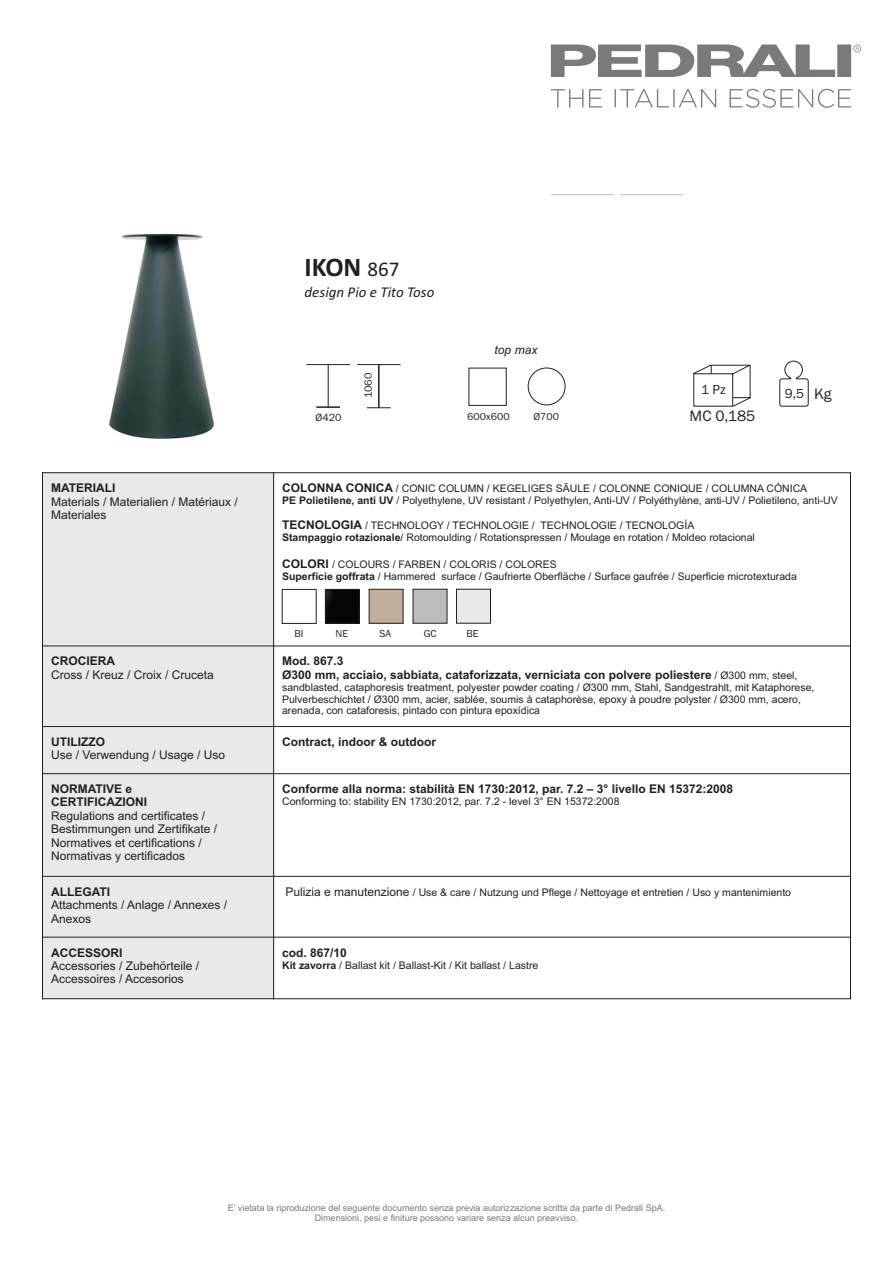
<style>
.page{position:relative;width:893px;height:1263px;background:#fff}
.page>*{position:absolute;margin:0;border:0;box-sizing:border-box;transform-origin:0 0}
.t1{font:700 27px "Calibri";color:#231f20}
.t2{font:15.6px "Franklin Gothic";color:#231f20}
.t3{font:italic 15px "Calibri";color:#231f20}
.t4{font:13.5px "Franklin Gothic";color:#231f20}
.t5{font:12px/13.4px "Arial";color:#231f20}
.t6{font:700 12px/13.4px "Arial";color:#231f20}
.t7{font:italic 12px "Arial";color:#231f20}
.t8{font:10.65px "Franklin Gothic";color:#231f20}
.t9{font:10.5px/12px "Arial";color:#231f20}
.t10{font:10.5px "Franklin Gothic";color:#231f20}
.t11{font:9px/10.1px "Arial";color:#7b7979;text-align:center}
.s1{font-weight:400;font-size:21px}
.s2{font-size:15.6px}
.s3{font-weight:700;font-size:12px}
.s4{font-weight:700}
.s5{font-weight:400;font-size:10.5px}
.s6{font-size:12px}
</style>
<div class="page">
<div style="left:43px;top:473px;width:231px;height:173px;background:#e9e9e9"></div>
<div style="left:43px;top:646px;width:231px;height:80px;background:#e9e9e9"></div>
<div style="left:43px;top:726px;width:231px;height:48px;background:#e9e9e9"></div>
<div style="left:43px;top:774px;width:231px;height:102px;background:#e9e9e9"></div>
<div style="left:43px;top:876px;width:231px;height:61px;background:#e9e9e9"></div>
<div style="left:43px;top:937px;width:231px;height:62px;background:#e9e9e9"></div>
<hr style="left:42px;top:472px;width:1px;height:527px;background:#231f20">
<hr style="left:273px;top:472px;width:1px;height:527px;background:#231f20">
<hr style="left:850px;top:472px;width:1px;height:527px;background:#231f20">
<hr style="left:42px;top:998px;width:809px;height:1px;background:#231f20">
<hr style="left:42px;top:937px;width:809px;height:1px;background:#231f20">
<hr style="left:42px;top:876px;width:809px;height:1px;background:#231f20">
<hr style="left:42px;top:773px;width:809px;height:1px;background:#231f20">
<hr style="left:42px;top:726px;width:809px;height:1px;background:#231f20">
<hr style="left:42px;top:645px;width:809px;height:1px;background:#231f20">
<hr style="left:42px;top:472px;width:809px;height:1px;background:#231f20">
<hr style="left:378px;top:365px;width:2px;height:43px;background:#231f20">
<hr style="left:357px;top:364px;width:44px;height:1px;background:#231f20">
<svg style="left:367px;top:407px;width:24px;height:1px"></svg>
<hr style="left:328px;top:365px;width:1px;height:43px;background:#231f20">
<hr style="left:306px;top:364px;width:44px;height:1px;background:#231f20">
<hr style="left:316px;top:406px;width:24px;height:2px;background:#231f20">
<svg style="left:779px;top:360px;width:30px;height:47px"></svg>
<div style="left:711px;top:365px;width:39px;height:33px;border:1px solid #231f20"></div>
<div style="left:693px;top:373px;width:40px;height:34px;background:#fff;border:1px solid #231f20"></div>
<svg style="left:731px;top:364px;width:20px;height:11px"></svg>
<svg style="left:693px;top:364px;width:19px;height:11px"></svg>
<svg style="left:732px;top:396px;width:19px;height:11px"></svg>
<div style="left:528px;top:368px;width:37px;height:37px;border:1px solid #231f20;border-radius:50%"></div>
<img style="left:109px;top:233px;width:106px;height:206px">
<hr style="left:551px;top:195px;width:62px;height:1px;background:#7b7979">
<hr style="left:620px;top:195px;width:63px;height:1px;background:#7b7979">
<svg style="left:551px;top:44px;width:310px;height:64px"></svg>
<div style="left:282px;top:589px;width:34px;height:35px;background:#fcfeff;border:1px solid #231f20"></div>
<img style="left:327px;top:591px;width:31px;height:31px">
<div style="left:325px;top:589px;width:35px;height:35px;border:1px solid #231f20"></div>
<div style="left:369px;top:589px;width:34px;height:34px;background:#c0ae9d"></div>
<div style="left:413px;top:589px;width:34px;height:34px;background:#bdbcbc"></div>
<div style="left:456px;top:589px;width:35px;height:34px;background:#e9e9e9;border:1px solid #231f20"></div>
<h1 class="t1" style="left:305px;top:256px;width:96px">IKON <span class="s1">867</span></h1>
<h3 class="t3" style="left:305px;top:286px;width:131px">design Pio e Tito Toso</h3>
<p class="t7" style="left:495px;top:345px;width:44px">top max</p>
<p class="t8" style="left:364px;top:398px;width:27px;rotate:-90deg">1060</p>
<p class="t4" style="left:701px;top:385px;width:26px">1 Pz</p>
<p class="t4" style="left:785px;top:389px;width:49px">9,5 <span class="s2">Kg</span></p>
<p class="t8" style="left:316px;top:414px;width:27px">Ø420</p>
<p class="t10" style="left:467px;top:413px;width:44px">600x600</p>
<p class="t10" style="left:533px;top:412px;width:27px">Ø700</p>
<h2 class="t2" style="left:690px;top:410px;width:67px">MC 0,185</h2>
<p class="t6" style="left:51px;top:482px;width:66px">MATERIALI</p>
<p class="t5" style="left:51px;top:496px;width:188px">Materials / Materialien / Matériaux /<br>Materiales</p>
<p class="t9" style="left:282px;top:483px;width:557px"><span class="s3">COLONNA CONICA</span> / CONIC COLUMN / KEGELIGES SÄULE / COLONNE CONIQUE / COLUMNA CÓNICA<br><span class="s4">PE Polietilene, anti UV</span> / Polyethylene, UV resistant / Polyethylen, Anti-UV / Polyéthylène, anti-UV / Polietileno, anti-UV</p>
<p class="t9" style="left:282px;top:520px;width:474px"><span class="s3">TECNOLOGIA</span> / TECHNOLOGY / TECHNOLOGIE / TECHNOLOGIE / TECNOLOGÍA<br><span class="s4">Stampaggio rotazionale</span>/ Rotomoulding / Rotationspressen / Moulage en rotation / Moldeo rotacional</p>
<p class="t9" style="left:282px;top:559px;width:516px"><span class="s3">COLORI</span> / COLOURS / FARBEN / COLORIS / COLORES<br><span class="s4">Superficie goffrata</span> / Hammered surface / Gaufrierte Oberfläche / Surface gaufrée / Superficie microtexturada</p>
<p class="t10" style="left:294px;top:629px;width:10px">BI</p>
<p class="t10" style="left:335px;top:629px;width:14px">NE</p>
<p class="t10" style="left:379px;top:629px;width:13px">SA</p>
<p class="t10" style="left:424px;top:629px;width:14px">GC</p>
<p class="t10" style="left:467px;top:629px;width:14px">BE</p>
<p class="t6" style="left:51px;top:655px;width:65px">CROCIERA</p>
<p class="t5" style="left:51px;top:669px;width:164px">Cross / Kreuz / Croix / Cruceta</p>
<p class="t6" style="left:282px;top:655px;width:517px">Mod. 867.3<br>Ø300 mm, acciaio, sabbiata, cataforizzata, verniciata con polvere poliestere <span class="s5">/ Ø300 mm, steel,</span></p>
<p class="t9" style="left:282px;top:682px;width:534px">sandblasted, cataphoresis treatment, polyester powder coating / Ø300 mm, Stahl, Sandgestrahlt, mit Kataphorese,<br>Pulverbeschichtet / Ø300 mm, acier, sablée, soumis à cataphorèse, epoxy à poudre polyster / Ø300 mm, acero, arenada, con cataforesis, pintado con pintura epoxídica</p>
<p class="t6" style="left:51px;top:736px;width:55px">UTILIZZO</p>
<p class="t5" style="left:51px;top:749px;width:176px">Use / Verwendung / Usage / Uso</p>
<p class="t6" style="left:282px;top:736px;width:155px">Contract, indoor &amp; outdoor</p>
<p class="t6" style="left:51px;top:783px;width:97px">NORMATIVE e<br>CERTIFICAZIONI</p>
<p class="t5" style="left:51px;top:810px;width:168px">Regulations and certificates /<br>Bestimmungen und Zertifikate /<br>Normatives et certifications /<br>Normativas y certificados</p>
<p class="t6" style="left:282px;top:783px;width:453px">Conforme alla norma: stabilità EN 1730:2012, par. 7.2 – 3° livello EN 15372:2008</p>
<p class="t9" style="left:282px;top:796px;width:339px">Conforming to: stability EN 1730:2012, par. 7.2 - level 3° EN 15372:2008</p>
<p class="t6" style="left:51px;top:886px;width:61px">ALLEGATI</p>
<p class="t5" style="left:51px;top:899px;width:178px">Attachments / Anlage / Annexes /<br>Anexos</p>
<p class="t9" style="left:285px;top:887px;width:507px"><span class="s6">Pulizia e manutenzione</span> / Use &amp; care / Nutzung und Pflege / Nettoyage et entretien / Uso y mantenimiento</p>
<p class="t6" style="left:51px;top:947px;width:73px">ACCESSORI</p>
<p class="t5" style="left:51px;top:960px;width:150px">Accessories / Zubehörteile /<br>Accessoires / Accesorios</p>
<p class="t6" style="left:282px;top:947px;width:66px">cod. 867/10</p>
<p class="t9" style="left:282px;top:960px;width:258px"><span class="s4">Kit zavorra</span> / Ballast kit / Ballast-Kit / Kit ballast / Lastre</p>
<p class="t11" style="left:228px;top:1203px;width:439px">E’ vietata la riproduzione del seguente documento senza previa autorizzazione scritta da parte di Pedrali SpA.<br>Dimensioni, pesi e finiture possono variare senza alcun preavviso.</p>
</div>
